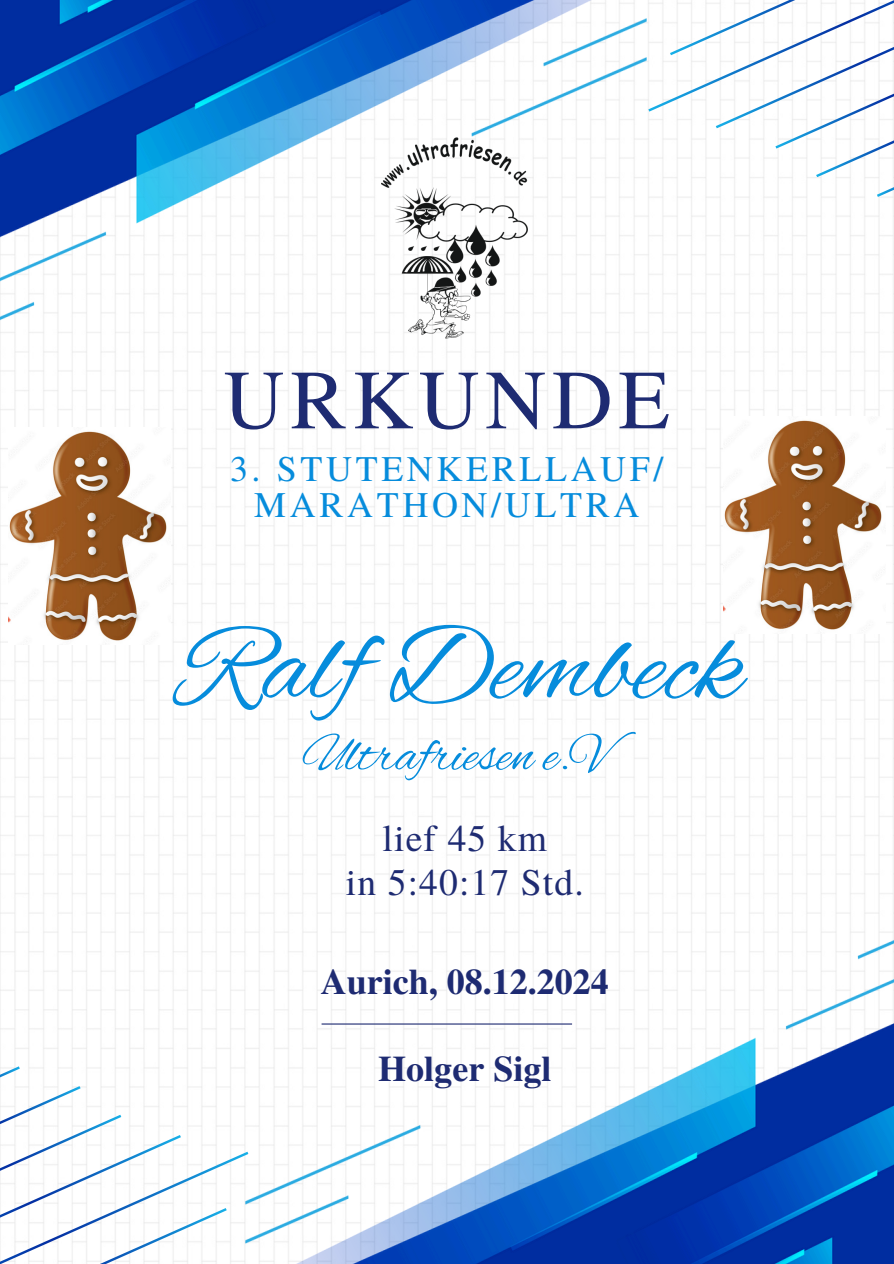
<style>
.page{position:relative;width:894px;height:1264px;background:#fff}
.page>*{position:absolute;margin:0;border:0;box-sizing:border-box;transform-origin:0 0}
.t1{font:114px "Alex Brush";color:#068cdc}
.t2{font:84px "Te X Gyre Termes";letter-spacing:.07em;color:#1e2b72}
.t3{font:54px "Alex Brush";color:#068cdc}
.t4{font:37.5px "Te X Gyre Termes";letter-spacing:.03em;color:#1e2b72}
.t5{font:36px/36px "Te X Gyre Termes";letter-spacing:.1em;color:#068cdc;text-align:center}
.t6{font:700 36px "Te X Gyre Termes";color:#1e2b72}
</style>
<div class="page">
<img style="left:245px;top:911px;width:648px;height:352px">
<img style="left:0;top:0;width:646px;height:350px">
<svg style="left:646px;top:0;width:247px;height:231px"></svg>
<svg style="left:667px;top:0;width:226px;height:230px"></svg>
<svg style="left:229px;top:1032px;width:21px;height:231px"></svg>
<svg style="left:0;top:1032px;width:229px;height:231px"></svg>
<hr style="left:321px;top:1023px;width:251px;height:1px;background:#1e2b72">
<img style="left:381px;top:131px;width:147px;height:214px">
<img style="left:8px;top:427px;width:162px;height:217px">
<img style="left:723px;top:416px;width:162px;height:217px">
<p class="t2" style="left:224px;top:339px;width:447px">URKUNDE</p>
<p class="t5" style="left:230px;top:449px;width:435px">3. STUTENKERLLAUF/<br>MARATHON/ULTRA</p>
<p class="t1" style="left:177px;top:603px;width:566px">Ralf Dembeck</p>
<p class="t3" style="left:302px;top:724px;width:336px">Ultrafriesen e.V</p>
<h1 class="t4" style="left:382px;top:811px;width:166px">lief 45 km</h1>
<p class="t4" style="left:346px;top:855px;width:239px">in 5:40:17 Std.</p>
<p class="t6" style="left:320px;top:953px;width:290px">Aurich, 08.12.2024</p>
<h3 class="t6" style="left:378px;top:1040px;width:175px">Holger Sigl</h3>
</div>
